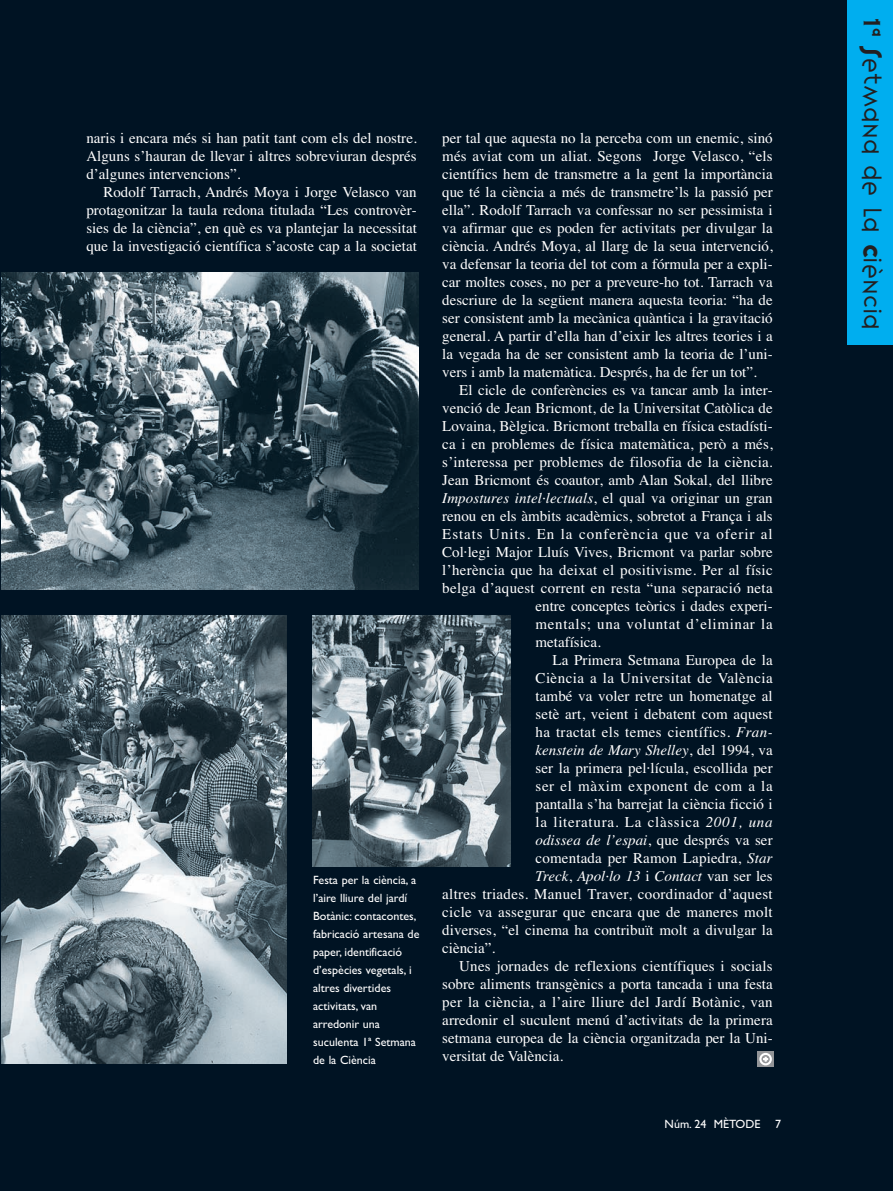
<style>
.page{position:relative;width:893px;height:1191px;background:#fff}
.page>*{position:absolute;margin:0;border:0;box-sizing:border-box;transform-origin:0 0}
.t1{font:300 22.5px "Variex";color:#231f20}
.t2{font:15px/18px "Times";letter-spacing:.005em;color:#fff;text-align:justify}
.t3{font:italic 15px "Times";color:#fff}
.t4{font:15px "Times";letter-spacing:.06em;color:#fff}
.t5{font:15px "Times";letter-spacing:.025em;color:#fff}
.t6{font:15px "Times";letter-spacing:.045em;color:#fff}
.t7{font:15px "Times";letter-spacing:.03em;color:#fff}
.t8{font:15px "Times";letter-spacing:.05em;color:#fff}
.t9{font:15px "Times";letter-spacing:.04em;color:#fff}
.t10{font:12px/18px "Gill Sans";color:#fff}
.s1{font-style:normal}
.s2{font-style:italic}
.s3{font-family:"Copperplate Thirty One AB";font-weight:400}
.s4{font-weight:400}
</style>
<div class="page">
<div style="left:0;top:1px;width:893px;height:1190px;background:#001323"></div>
<img style="left:2px;top:273px;width:417px;height:317px">
<div style="left:847px;top:1px;width:46px;height:344px;background:#00aeef"></div>
<img style="left:2px;top:615px;width:285px;height:449px">
<img style="left:312px;top:615px;width:198px;height:251px">
<svg style="left:757px;top:1051px;width:17px;height:16px"></svg>
<div style="left:759px;top:1052px;width:13px;height:13px;border:2px solid #fff;border-radius:50%"></div>
<svg style="left:763px;top:1056px;width:5px;height:5px"></svg>
<p class="t2" style="left:86px;top:130px;width:332px">naris i encara més si han patit tant com els del nostre.<br>Alguns s’hauran de llevar i altres sobreviuran després d’algunes intervencions”.</p>
<p class="t2" style="left:86px;top:184px;width:332px;text-indent:17px">Rodolf Tarrach, Andrés Moya i Jorge Velasco van protagonitzar la taula redona titulada “Les controvèr&shy;sies de la ciència”, en què es va plantejar la necessitat que la investigació científica s’acoste cap a la societat</p>
<p class="t10" style="left:313px;top:872px;width:108px">Festa per la ciència, a l’aire lliure del jardí<br>Botànic: contacontes, fabricació artesana de paper, identificació d’espècies vegetals, i altres divertides activitats, van arredonir una suculenta 1ª Setmana de la Ciència</p>
<p class="t2" style="left:442px;top:130px;width:332px">per tal que aquesta no la perceba com un enemic, sinó més aviat com un aliat. Segons Jorge Velasco, “els científics hem de transmetre a la gent la importància que té la ciència a més de transmetre’ls la passió per ella”. Rodolf Tarrach va confessar no ser pessimista i va afirmar que es poden fer activitats per divulgar la ciència. Andrés Moya, al llarg de la seua intervenció, va defensar la teoria del tot com a fórmula per a expli&shy;car moltes coses, no per a preveure-ho tot. Tarrach va descriure de la següent manera aquesta teoria: “ha de ser consistent amb la mecànica quàntica i la gravitació general. A partir d’ella han d’eixir les altres teories i a la vegada ha de ser consistent amb la teoria de l’uni&shy;vers i amb la matemàtica. Després, ha de fer un tot”.</p>
<p class="t2" style="left:459px;top:382px;width:315px">El cicle de conferències es va tancar amb la inter-</p>
<p class="t2" style="left:442px;top:400px;width:332px">venció de Jean Bricmont, de la Universitat Catòlica de</p>
<p class="t2" style="left:442px;top:418px;width:332px">Lovaina, Bèlgica. Bricmont treballa en física estadísti-</p>
<p class="t2" style="left:442px;top:436px;width:332px">ca i en problemes de física matemàtica, però a més,</p>
<p class="t2" style="left:442px;top:454px;width:332px">s’interessa per problemes de filosofia de la ciència.</p>
<p class="t2" style="left:442px;top:472px;width:332px">Jean Bricmont és coautor, amb Alan Sokal, del llibre</p>
<p class="t3" style="left:442px;top:492px;width:332px">Impostures intel·lectuals<span class="s1">, el qual va originar un gran</span></p>
<p class="t2" style="left:442px;top:508px;width:332px">renou en els àmbits acadèmics, sobretot a França i als</p>
<p class="t4" style="left:442px;top:528px;width:332px">Estats Units. En la conferència que va oferir al</p>
<p class="t2" style="left:442px;top:544px;width:332px">Col·legi Major Lluís Vives, Bricmont va parlar sobre</p>
<p class="t2" style="left:442px;top:562px;width:332px">l’herència que ha deixat el positivisme. Per al físic</p>
<p class="t2" style="left:442px;top:580px;width:332px">belga d’aquest corrent en resta “una separació neta</p>
<p class="t2" style="left:536px;top:598px;width:239px">entre conceptes teòrics i dades experi-</p>
<p class="t6" style="left:536px;top:618px;width:239px">mentals; una voluntat d’eliminar la</p>
<p class="t2" style="left:536px;top:634px;width:67px">metafísica.</p>
<p class="t2" style="left:553px;top:652px;width:222px">La Primera Setmana Europea de la</p>
<p class="t7" style="left:536px;top:672px;width:239px">Ciència a la Universitat de València</p>
<p class="t2" style="left:536px;top:688px;width:239px">també va voler retre un homenatge al</p>
<p class="t2" style="left:536px;top:706px;width:239px">setè art, veient i debatent com aquest</p>
<p class="t5" style="left:536px;top:726px;width:239px">ha tractat els temes científics. <span class="s2">Fran-</span></p>
<p class="t3" style="left:536px;top:744px;width:239px">kenstein de Mary Shelley<span class="s1">, del 1994, va</span></p>
<p class="t2" style="left:536px;top:760px;width:239px">ser la primera pel·lícula, escollida per</p>
<p class="t9" style="left:536px;top:780px;width:239px">ser el màxim exponent de com a la</p>
<p class="t2" style="left:536px;top:796px;width:239px">pantalla s’ha barrejat la ciència ficció i</p>
<p class="t8" style="left:536px;top:816px;width:239px">la literatura. La clàssica <span class="s2">2001, una</span></p>
<p class="t3" style="left:536px;top:834px;width:239px">odissea de l’espai<span class="s1">, que després va ser</span></p>
<p class="t2" style="left:536px;top:850px;width:239px">comentada per Ramon Lapiedra, <span class="s2">Star</span></p>
<p class="t3" style="left:536px;top:870px;width:239px">Treck<span class="s1">,</span> Apol·lo 13 <span class="s1">i</span> Contact <span class="s1">van ser les</span></p>
<p class="t2" style="left:442px;top:886px;width:332px">altres triades. Manuel Traver, coordinador d’aquest</p>
<p class="t2" style="left:442px;top:904px;width:332px">cicle va assegurar que encara que de maneres molt</p>
<p class="t2" style="left:442px;top:922px;width:332px">diverses, “el cinema ha contribuït molt a divulgar la</p>
<p class="t2" style="left:442px;top:940px;width:54px">ciència”.</p>
<p class="t2" style="left:459px;top:958px;width:315px">Unes jornades de reflexions científiques i socials</p>
<p class="t2" style="left:442px;top:976px;width:332px">sobre aliments transgènics a porta tancada i una festa</p>
<p class="t2" style="left:442px;top:994px;width:332px">per la ciència, a l’aire lliure del Jardí Botànic, van</p>
<p class="t2" style="left:442px;top:1012px;width:332px">arredonir el suculent menú d’activitats de la primera</p>
<p class="t2" style="left:442px;top:1030px;width:332px">setmana europea de la ciència organitzada per la Uni-</p>
<p class="t2" style="left:442px;top:1048px;width:122px">versitat de València.</p>
<p class="t10" style="left:665px;top:1116px;width:118px">Núm. 24 MÈTODE 7</p>
<h1 class="t1" style="left:882px;top:14px;width:318px;rotate:90deg"><span class="s3">1</span><sup>a</sup> <span class="s4">s</span>etmana de la <span class="s4">c</span>iència</h1>
</div>
